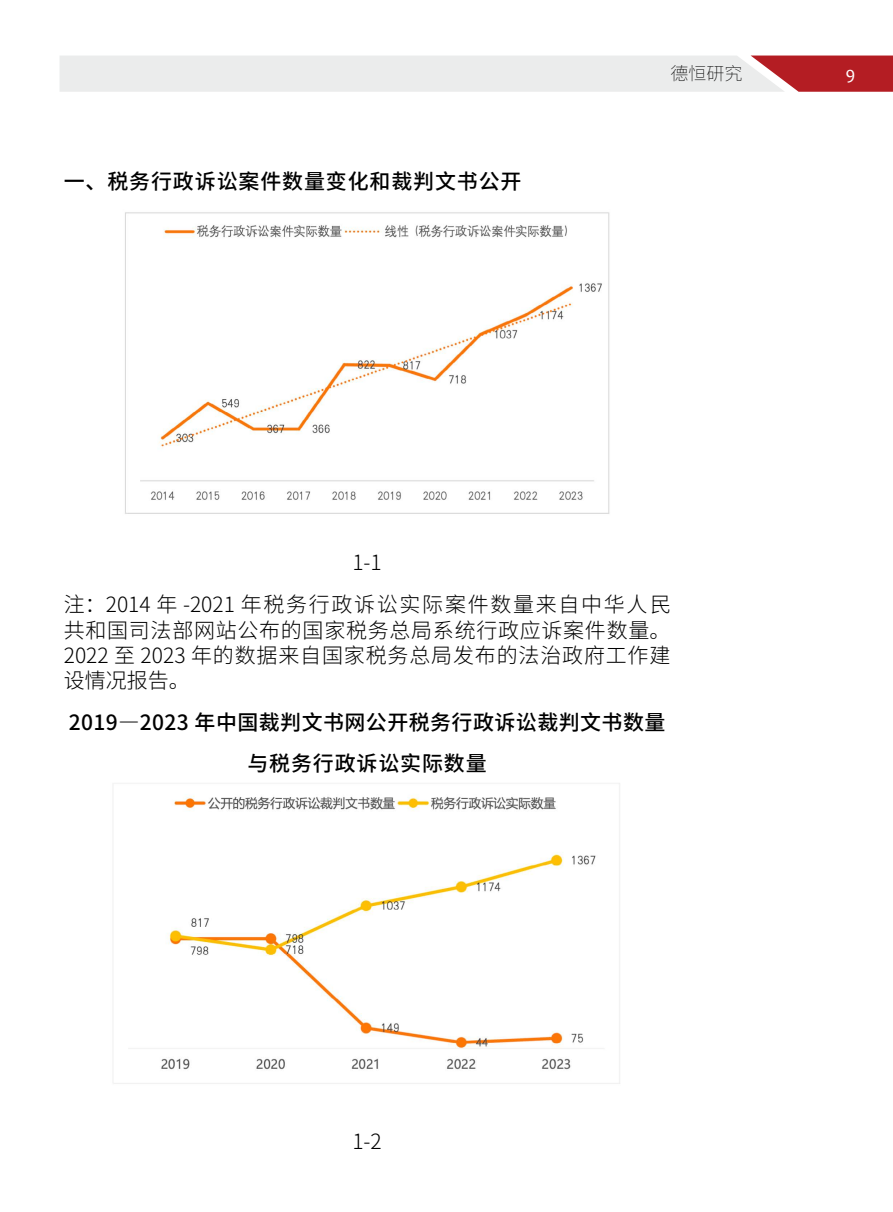
<style>
.page{position:relative;width:893px;height:1212px;background:#fff}
.page>*{position:absolute;margin:0;border:0;box-sizing:border-box;transform-origin:0 0}
.t1{font:300 21px/25.2px "Source Han Sans SC";letter-spacing:.04em;color:#000;text-align:justify}
.t2{font:500 21px/41px "Source Han Sans SC";letter-spacing:.02em;color:#000;text-align:center}
.t3{font:300 21px/42.2px "Source Han Sans SC";letter-spacing:.08em;color:#000;text-align:center}
.t4{font:500 21px "Source Han Sans SC";letter-spacing:.04em;color:#000}
.t5{font:200 18px "Source Han Sans SC";color:#000}
.t6{font:18px "Candara";color:#fff}
</style>
<div class="page">
<svg style="left:60px;top:56px;width:833px;height:36px;background:#e3d0d0"></svg>
<img style="left:125px;top:212px;width:485px;height:302px">
<img style="left:113px;top:783px;width:507px;height:301px">
<p class="t4" style="left:64px;top:169px;width:459px">一、税务行政诉讼案件数量变化和裁判文书公开</p>
<p class="t5" style="left:670px;top:63px;width:73px">德恒研究</p>
<p class="t6" style="left:845px;top:62px;width:11px">9</p>
<p class="t3" style="left:64px;top:542px;width:608px">1-1<br>注：2014 年 -2021 年税务行政诉讼实际案件数量来自中华人民</p>
<p class="t1" style="left:64px;top:618px;width:608px">共和国司法部网站公布的国家税务总局系统行政应诉案件数量。2022 至 2023 年的数据来自国家税务总局发布的法治政府工作建设情况报告。</p>
<p class="t2" style="left:69px;top:702px;width:598px">2019—2023 年中国裁判文书网公开税务行政诉讼裁判文书数量与税务行政诉讼实际数量</p>
<p class="t1" style="left:352px;top:1129px;width:31px">1-2</p>
</div>
